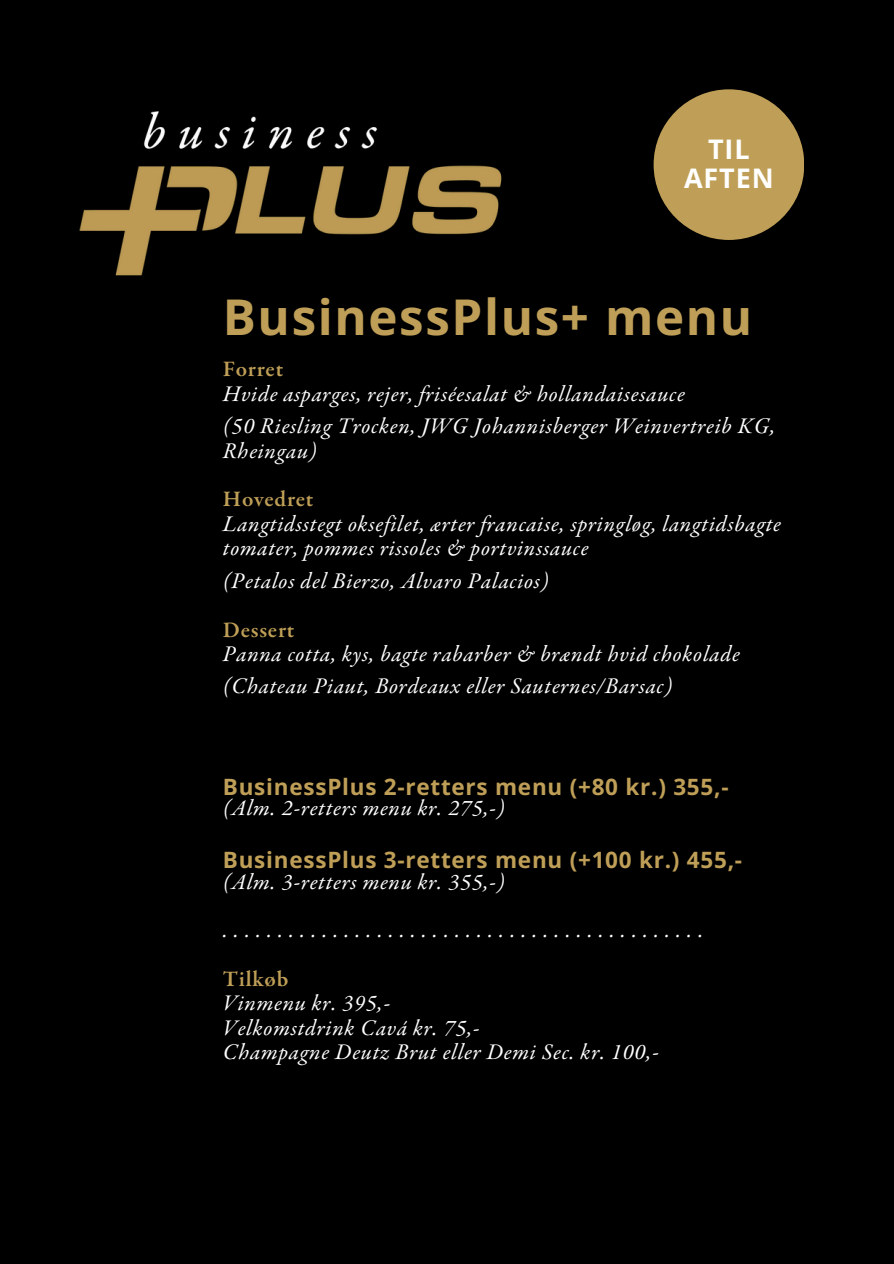
<style>
.page{position:relative;width:894px;height:1264px;background:#fff}
.page>*{position:absolute;margin:0;border:0;box-sizing:border-box;transform-origin:0 0}
.t1{font:700 49.2px "Open Sans";letter-spacing:.035em;color:#bf9f57}
.t2{font:700 27px/29.2px "Open Sans";letter-spacing:.035em;color:#fff;text-align:center}
.t3{font:italic 22.5px/24.3px "Garamond Premr Pro";letter-spacing:.035em;color:#fff}
.t4{font:700 22.5px "Open Sans";letter-spacing:.035em;color:#bf9f57}
.t5{font:600 22.5px "Garamond Premr Pro";letter-spacing:.035em;color:#bf9f57}
</style>
<div class="page">
<div style="left:0;top:0;width:893px;height:1263px;background:#000"></div>
<img style="left:79px;top:111px;width:423px;height:165px">
<div style="left:653px;top:89px;width:151px;height:151px;background:#bf9f57;border-radius:50%"></div>
<p class="t2" style="left:683px;top:134px;width:91px">TIL<br>AFTEN</p>
<p class="t1" style="left:223px;top:282px;width:531px">BusinessPlus+ menu</p>
<h2 class="t5" style="left:223px;top:360px;width:62px">Forret</h2>
<h1 class="t3" style="left:223px;top:383px;width:463px">Hvide asparges, rejer, friséesalat &amp; hollandaisesauce</h1>
<p class="t3" style="left:223px;top:416px;width:553px">(50 Riesling Trocken, JWG Johannisberger Weinvertreib KG,<br>Rheingau)</p>
<p class="t5" style="left:223px;top:490px;width:92px">Hovedret</p>
<p class="t3" style="left:223px;top:513px;width:559px">Langtidsstegt oksefilet, ærter francaise, springløg, langtidsbagte tomater, pommes rissoles &amp; portvinssauce</p>
<p class="t3" style="left:223px;top:570px;width:327px">(Petalos del Bierzo, Alvaro Palacios)</p>
<p class="t5" style="left:223px;top:620px;width:73px">Dessert</p>
<p class="t3" style="left:223px;top:643px;width:518px">Panna cotta, kys, bagte rabarber &amp; brændt hvid chokolade</p>
<p class="t3" style="left:223px;top:676px;width:451px">(Chateau Piaut, Bordeaux eller Sauternes/Barsac)</p>
<p class="t4" style="left:223px;top:770px;width:507px">BusinessPlus 2-retters menu (+80 kr.) 355,-</p>
<p class="t3" style="left:223px;top:798px;width:283px">(Alm. 2-retters menu kr. 275,-)</p>
<p class="t4" style="left:223px;top:843px;width:520px">BusinessPlus 3-retters menu (+100 kr.) 455,-</p>
<p class="t3" style="left:223px;top:871px;width:283px">(Alm. 3-retters menu kr. 355,-)</p>
<p class="t3" style="left:223px;top:920px;width:482px">............................................</p>
<p class="t5" style="left:223px;top:969px;width:67px">Tilkøb</p>
<p class="t3" style="left:223px;top:993px;width:169px">Vinmenu kr. 395,-</p>
<p class="t3" style="left:223px;top:1017px;width:258px">Velkomstdrink Cavá kr. 75,-</p>
<p class="t3" style="left:223px;top:1041px;width:437px">Champagne Deutz Brut eller Demi Sec. kr. 100,-</p>
</div>
